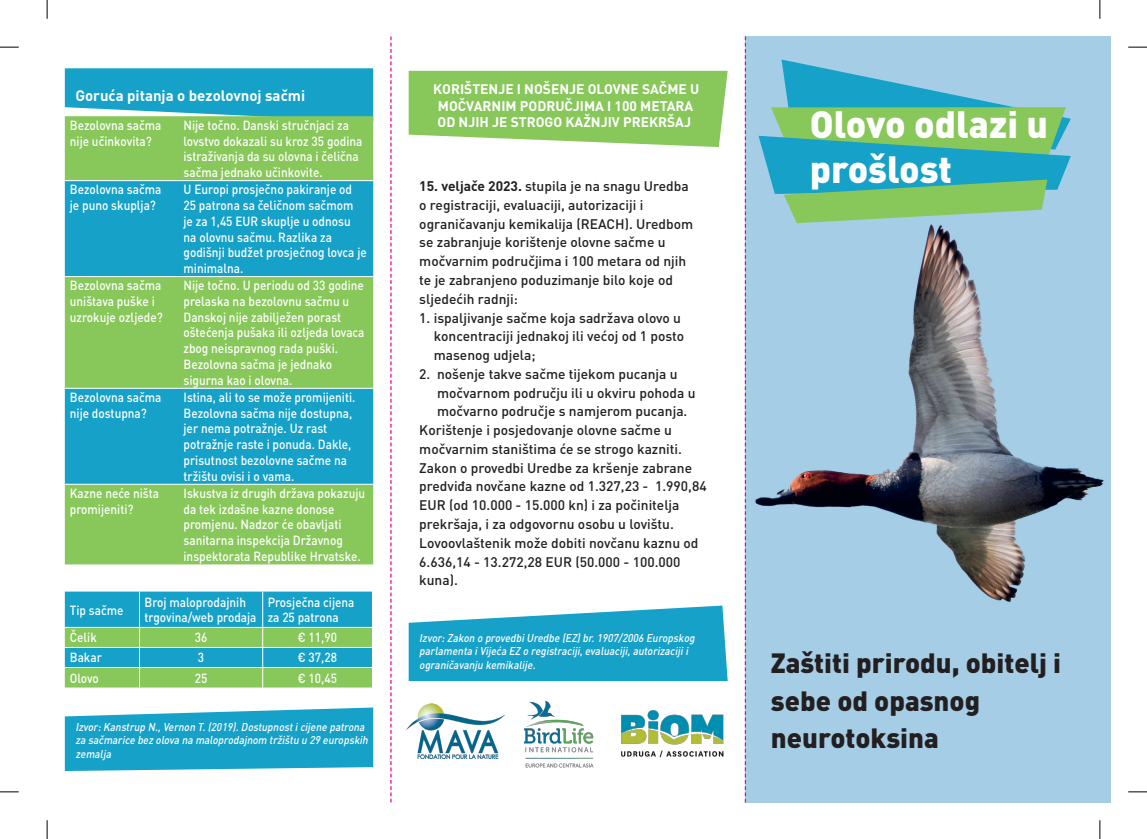
<style>
.page{position:relative;width:1147px;height:839px;background:#fff}
.page>*{position:absolute;margin:0;border:0;box-sizing:border-box;transform-origin:0 0}
.t1{font:900 37.5px/45px "DIN Pro";color:#fff}
.t2{font:900 27.5px/37.5px "DIN Pro";color:#231f20}
.Podnaslov_na_ostalim{font:700 15px "DIN Pro";color:#fff}
.Osnovni_tekst_11_pt{font:500 13.75px/18.8px "DIN Pro";color:#231f20}
.Podnaslov_na_ostalim-2{font:700 13.75px/16.5px "DIN Pro";color:#fff;text-align:center}
.Osnovni_tekst_11_pt-2{font:500 13.12px/15.8px "DIN Pro";color:#fff;scale:.9 1}
.Potpis_slike{font:italic 500 11.25px/13.5px "DIN Pro";color:#fff;scale:.9 1}
.s1{font-weight:700}
</style>
<div class="page">
<img style="left:746px;top:36px;width:364px;height:766px">
<img style="left:523px;top:700px;width:71px;height:68px">
<img style="left:621px;top:710px;width:103px;height:48px">
<img style="left:407px;top:703px;width:98px;height:55px">
<svg style="left:65px;top:68px;width:308px;height:48px;background:#24a6cb"></svg>
<div style="left:65px;top:116px;width:308px;height:448px;background:#88c75a"></div>
<svg style="left:65px;top:181px;width:308px;height:303px;background:#40af9f"></svg>
<hr style="left:65px;top:180px;width:113px;height:1px;background:#fff">
<hr style="left:178px;top:180px;width:195px;height:1px;background:#fff">
<hr style="left:65px;top:276px;width:113px;height:1px;background:#fff">
<hr style="left:178px;top:276px;width:195px;height:1px;background:#fff">
<hr style="left:65px;top:388px;width:113px;height:1px;background:#fff">
<hr style="left:178px;top:388px;width:195px;height:1px;background:#fff">
<hr style="left:65px;top:484px;width:113px;height:1px;background:#fff">
<hr style="left:178px;top:484px;width:195px;height:1px;background:#fff">
<svg style="left:65px;top:707px;width:308px;height:63px;background:#2caacd"></svg>
<svg style="left:409px;top:71px;width:318px;height:76px;background:#92cb68"></svg>
<svg style="left:65px;top:591px;width:307px;height:96px;background:#4db49f"></svg>
<svg style="left:758px;top:59px;width:312px;height:164px;background:#68bba9"></svg>
<svg style="left:745px;top:36px;width:1px;height:766px"></svg>
<svg style="left:390px;top:36px;width:1px;height:766px"></svg>
<svg style="left:409px;top:605px;width:318px;height:76px;background:#32acce"></svg>
<svg style="left:0;top:46px;width:19px;height:2px"></svg>
<svg style="left:1128px;top:46px;width:19px;height:2px"></svg>
<svg style="left:0;top:791px;width:19px;height:1px"></svg>
<svg style="left:1128px;top:791px;width:19px;height:1px"></svg>
<svg style="left:46px;top:0;width:2px;height:19px"></svg>
<svg style="left:46px;top:820px;width:2px;height:18px"></svg>
<svg style="left:1099px;top:0;width:1px;height:19px"></svg>
<svg style="left:1099px;top:820px;width:1px;height:18px"></svg>
<p class="Podnaslov_na_ostalim" style="left:75px;top:85px;width:231px">Goruća pitanja o bezolovnoj sačmi</p>
<p class="Osnovni_tekst_11_pt-2" style="left:70px;top:117px;width:103px">Bezolovna sačma nije učinkovita?</p>
<p class="Osnovni_tekst_11_pt-2" style="left:183px;top:117px;width:200px">Nije točno. Danski stručnjaci za lovstvo dokazali su kroz 35 godina istraživanja da su olovna i čelična sačma jednako učinkovite.</p>
<p class="Osnovni_tekst_11_pt-2" style="left:70px;top:181px;width:103px">Bezolovna sačma je puno skuplja?</p>
<p class="Osnovni_tekst_11_pt-2" style="left:183px;top:181px;width:205px">U Europi prosječno pakiranje od<br>25 patrona sa čeličnom sačmom<br>je za 1,45 EUR skuplje u odnosu na olovnu sačmu. Razlika za godišnji budžet prosječnog lovca je minimalna.</p>
<p class="Osnovni_tekst_11_pt-2" style="left:70px;top:277px;width:105px">Bezolovna sačma uništava puške i uzrokuje ozljede?</p>
<p class="Osnovni_tekst_11_pt-2" style="left:183px;top:277px;width:203px">Nije točno. U periodu od 33 godine prelaska na bezolovnu sačmu u<br>Danskoj nije zabilježen porast oštećenja pušaka ili ozljeda lovaca zbog neispravnog rada puški.<br>Bezolovna sačma je jednako sigurna kao i olovna.</p>
<p class="Osnovni_tekst_11_pt-2" style="left:70px;top:388px;width:103px">Bezolovna sačma nije dostupna?</p>
<p class="Osnovni_tekst_11_pt-2" style="left:183px;top:388px;width:193px">Istina, ali to se može promijeniti.<br>Bezolovna sačma nije dostupna, jer nema potražnje. Uz rast potražnje raste i ponuda. Dakle, prisutnost bezolovne sačme na tržištu ovisi i o vama.</p>
<p class="Osnovni_tekst_11_pt-2" style="left:70px;top:484px;width:101px">Kazne neće ništa promijeniti?</p>
<p class="Osnovni_tekst_11_pt-2" style="left:183px;top:484px;width:203px">Iskustva iz drugih država pokazuju da tek izdašne kazne donose promjenu. Nadzor će obavljati sanitarna inspekcija Državnog inspektorata Republike Hrvatske.</p>
<p class="Osnovni_tekst_11_pt-2" style="left:70px;top:601px;width:61px">Tip sačme</p>
<p class="Osnovni_tekst_11_pt-2" style="left:144px;top:593px;width:126px">Broj maloprodajnih trgovina/web prodaja</p>
<p class="Osnovni_tekst_11_pt-2" style="left:268px;top:593px;width:98px">Prosječna cijena za 25 patrona</p>
<p class="Osnovni_tekst_11_pt-2" style="left:70px;top:629px;width:32px">Čelik</p>
<p class="Osnovni_tekst_11_pt-2" style="left:195px;top:629px;width:15px">36</p>
<p class="Osnovni_tekst_11_pt-2" style="left:298px;top:629px;width:45px">€ 11,90</p>
<p class="Osnovni_tekst_11_pt-2" style="left:70px;top:649px;width:37px">Bakar</p>
<p class="Osnovni_tekst_11_pt-2" style="left:198px;top:649px;width:8px">3</p>
<p class="Osnovni_tekst_11_pt-2" style="left:298px;top:649px;width:45px">€ 37,28</p>
<p class="Osnovni_tekst_11_pt-2" style="left:70px;top:669px;width:34px">Olovo</p>
<p class="Osnovni_tekst_11_pt-2" style="left:195px;top:669px;width:15px">25</p>
<p class="Osnovni_tekst_11_pt-2" style="left:298px;top:669px;width:45px">€ 10,45</p>
<p class="Potpis_slike" style="left:75px;top:719px;width:329px">Izvor:Kanstrup N.,Vernon T.(2019).Dostupnosticijene patrona za sačmarice bez olova na maloprodajnom tržištu u 29 europskih zemalja</p>
<p class="Podnaslov_na_ostalim-2" style="left:433px;top:80px;width:267px">KORIŠTENJE I NOŠENJE OLOVNE SAČME U<br>MOČVARNIM PODRUČJIMA I 100 METARA<br>OD NJIH JE STROGO KAŽNJIV PREKRŠAJ</p>
<p class="Osnovni_tekst_11_pt" style="left:419px;top:176px;width:275px"><span class="s1">15. veljače 2023.</span> stupila je na snagu Uredba o registraciji, evaluaciji, autorizaciji i ograničavanju kemikalija (REACH). Uredbom se zabranjuje korištenje olovne sačme u močvarnim područjima i 100 metara od njih te je zabranjeno poduzimanje bilo koje od sljedećih radnji:</p>
<p class="Osnovni_tekst_11_pt" style="left:434px;top:307px;width:252px;text-indent:-14px">1. ispaljivanje sačme koja sadržava olovo u koncentraciji jednakoj ili većoj od 1 posto masenog udjela;</p>
<p class="Osnovni_tekst_11_pt" style="left:437px;top:364px;width:260px;text-indent:-18px">2. nošenje takve sačme tijekom pucanja u močvarnom području ili u okviru pohoda u močvarno područje s namjerom pucanja.</p>
<p class="Osnovni_tekst_11_pt" style="left:419px;top:420px;width:264px">Korištenje i posjedovanje olovne sačme u močvarnim staništima će se strogo kazniti.</p>
<p class="Osnovni_tekst_11_pt" style="left:419px;top:457px;width:289px">Zakon o provedbi Uredbe za kršenje zabrane predviđa novčane kazne od 1.327,23 - 1.990,84<br>EUR (od 10.000 - 15.000 kn) i za počinitelja prekršaja, i za odgovornu osobu u lovištu.<br>Lovoovlaštenik može dobiti novčanu kaznu od 6.636,14 - 13.272,28 EUR (50.000 - 100.000 kuna).</p>
<p class="Potpis_slike" style="left:419px;top:630px;width:310px">Izvor:Zakon o provedbiUredbe (EZ)br.1907/2006 Europskog parlamenta iVijeća EZ o registraciji,evaluaciji,autorizacijii ograničavanju kemikalije.</p>
<p class="t1" style="left:809px;top:100px;width:240px">Olovo odlazi u prošlost</p>
<p class="t2" style="left:771px;top:643px;width:292px">Zaštiti prirodu, obitelj i</p>
<p class="t2" style="left:771px;top:680px;width:211px">sebe od opasnog neurotoksina</p>
</div>
